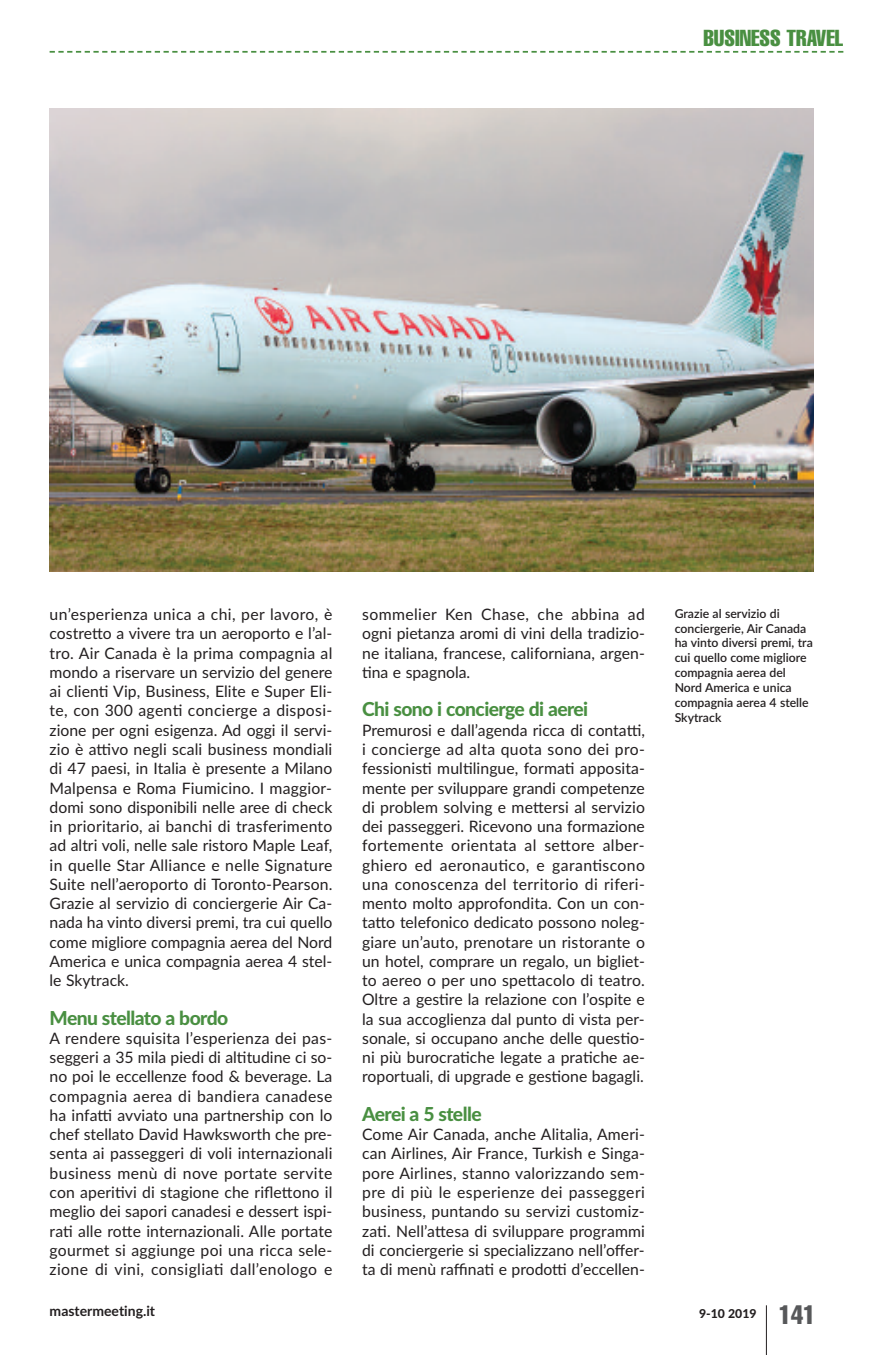
<style>
.page{position:relative;width:893px;height:1355px;background:#fff}
.page>*{position:absolute;margin:0;border:0;box-sizing:border-box;transform-origin:0 0}
.t1{font:extra-condensed 22.75px "Helvetica";color:#498f41}
.t2{font:800 19.25px "Lato";letter-spacing:-.03em;color:#498f41}
.t3{font:15.75px/19.2px "Lato";color:#231f20;text-align:justify}
.t4{font:700 14px "Lato";color:#231f20}
.t5{font:600 12.25px/14.9px "Lato";color:#231f20}
.t6{font:800 12.25px "Lato";color:#231f20}
.s1{font-family:"Helvetica";font-weight:400;font-stretch:extra-condensed;font-size:26.25px;color:#57585a}
</style>
<div class="page">
<hr style="left:766px;top:1305px;width:1px;height:49px;background:#231f20">
<svg style="left:50px;top:51px;width:793px;height:2px"></svg>
<img style="left:50px;top:108px;width:764px;height:463px">
<h1 class="t1" style="left:703px;top:30px;width:141px">BUSINESS TRAVEL</h1>
<p class="t3" style="left:50px;top:605px;width:284px">un’esperienza unica a chi, per lavoro, è costretto a vivere tra un aeroporto e l’al&shy;tro. Air Canada è la prima compagnia al mondo a riservare un servizio del genere ai clienti Vip, Business, Elite e Super Eli&shy;te, con 300 agenti concierge a disposi&shy;zione per ogni esigenza. Ad oggi il servi&shy;zio è attivo negli scali business mondiali di 47 paesi, in Italia è presente a Milano Malpensa e Roma Fiumicino. I maggior&shy;domi sono disponibili nelle aree di check in prioritario, ai banchi di trasferimento ad altri voli, nelle sale ristoro Maple Leaf, in quelle Star Alliance e nelle Signature Suite nell’aeroporto di Toronto-Pearson.<br>Grazie al servizio di conciergerie Air Ca&shy;nada ha vinto diversi premi, tra cui quello come migliore compagnia aerea del Nord America e unica compagnia aerea 4 stel&shy;le Skytrack.</p>
<p class="t2" style="left:50px;top:1006px;width:180px">Menu stellato a bordo</p>
<p class="t3" style="left:50px;top:1028px;width:284px">A rendere squisita l’esperienza dei pas&shy;seggeri a 35 mila piedi di altitudine ci so&shy;no poi le eccellenze food &amp; beverage. La compagnia aerea di bandiera canadese ha infatti avviato una partnership con lo chef stellato David Hawksworth che pre&shy;senta ai passeggeri di voli internazionali business menù di nove portate servite con aperitivi di stagione che riflettono il meglio dei sapori canadesi e dessert ispi&shy;rati alle rotte internazionali. Alle portate gourmet si aggiunge poi una ricca sele&shy;zione di vini, consigliati dall’enologo e</p>
<p class="t4" style="left:50px;top:1302px;width:107px">mastermeeting.it</p>
<p class="t6" style="left:699px;top:1306px;width:118px">9-10 2019 <span class="s1">141</span></p>
<p class="t3" style="left:362px;top:605px;width:284px">sommelier Ken Chase, che abbina ad ogni pietanza aromi di vini della tradizio&shy;ne italiana, francese, californiana, argen&shy;tina e spagnola.</p>
<p class="t2" style="left:362px;top:698px;width:228px">Chi sono i concierge di aerei</p>
<p class="t3" style="left:362px;top:720px;width:284px">Premurosi e dall’agenda ricca di contatti, i concierge ad alta quota sono dei pro&shy;fessionisti multilingue, formati apposita&shy;mente per sviluppare grandi competenze di problem solving e mettersi al servizio dei passeggeri. Ricevono una formazione fortemente orientata al settore alber&shy;ghiero ed aeronautico, e garantiscono una conoscenza del territorio di riferi&shy;mento molto approfondita. Con un con&shy;tatto telefonico dedicato possono noleg&shy;giare un’auto, prenotare un ristorante o un hotel, comprare un regalo, un bigliet&shy;to aereo o per uno spettacolo di teatro.<br>Oltre a gestire la relazione con l’ospite e la sua accoglienza dal punto di vista per&shy;sonale, si occupano anche delle questio&shy;ni più burocratiche legate a pratiche ae&shy;roportuali, di upgrade e gestione bagagli.</p>
<p class="t2" style="left:362px;top:1102px;width:121px">Aerei a 5 stelle</p>
<p class="t3" style="left:362px;top:1125px;width:284px">Come Air Canada, anche Alitalia, Ameri&shy;can Airlines, Air France, Turkish e Singa&shy;pore Airlines, stanno valorizzando sem&shy;pre di più le esperienze dei passeggeri business, puntando su servizi customiz&shy;zati. Nell’attesa di sviluppare programmi di conciergerie si specializzano nell’offer&shy;ta di menù raffinati e prodotti d’eccellen-</p>
<p class="t5" style="left:675px;top:606px;width:140px">Grazie al servizio di conciergerie, Air Canada ha vinto diversi premi, tra cui quello come migliore compagnia aerea del<br>Nord America e unica compagnia aerea 4 stelle<br>Skytrack</p>
</div>
